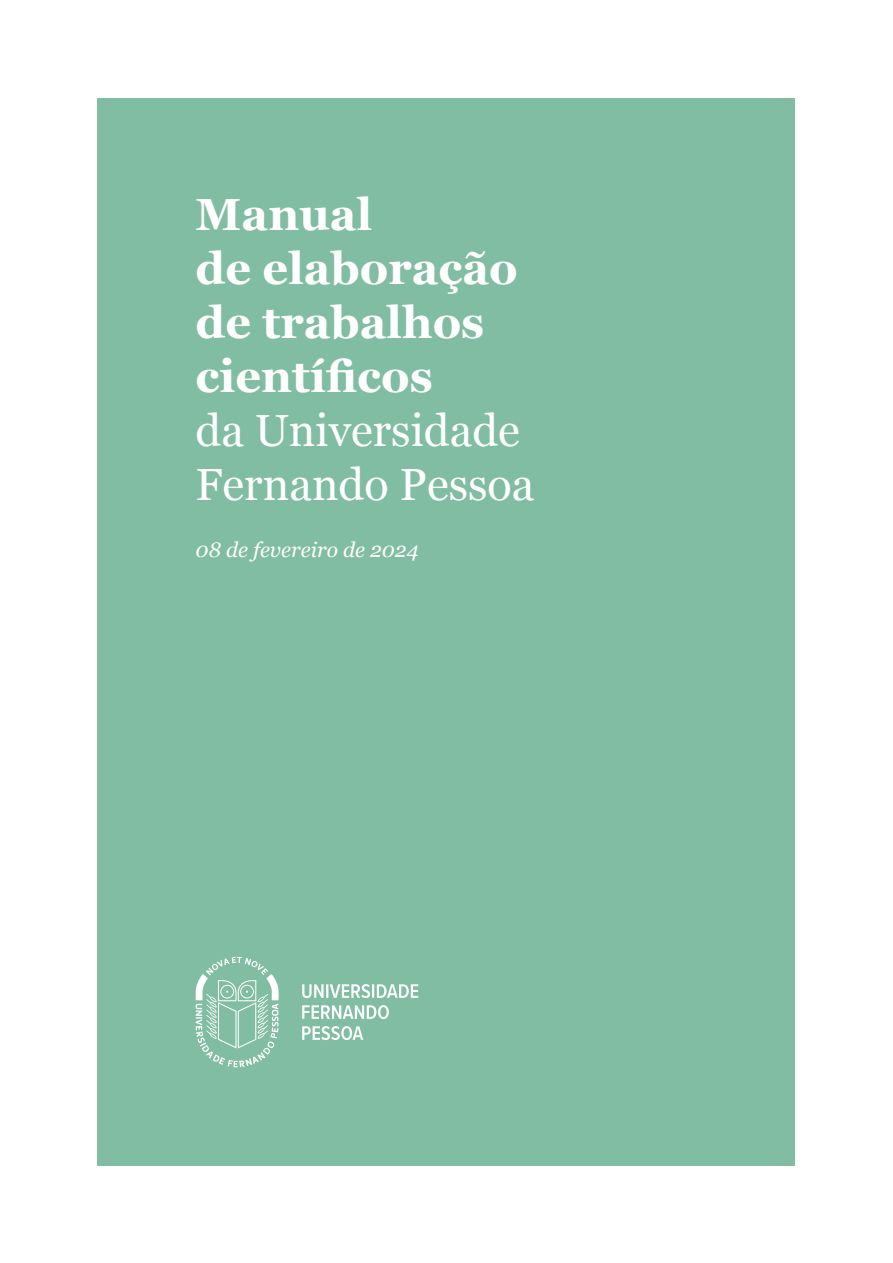
<style>
.page{position:relative;width:893px;height:1263px;background:#fff}
.page>*{position:absolute;margin:0;border:0;box-sizing:border-box;transform-origin:0 0}
.Titulo{font:700 45px/54px "Georgia";color:#fff}
.Titulo-2{font:45px/54px "Georgia";color:#fff}
.Titulo-3{font:italic 21px "Georgia";color:#fff}
</style>
<div class="page">
<div style="left:98px;top:98px;width:697px;height:1067px;background:#80bda3"></div>
<svg style="left:196px;top:957px;width:83px;height:110px"></svg>
<svg style="left:302px;top:1026px;width:61px;height:14px"></svg>
<svg style="left:302px;top:1005px;width:87px;height:14px"></svg>
<svg style="left:302px;top:984px;width:116px;height:14px"></svg>
<p class="Titulo" style="left:196px;top:185px;width:324px">Manual<br>de elaboração de trabalhos científicos</p>
<p class="Titulo-2" style="left:196px;top:401px;width:340px">da Universidade<br>Fernando Pessoa</p>
<p class="Titulo-3" style="left:196px;top:535px;width:224px">08 de fevereiro de 2024</p>
</div>
